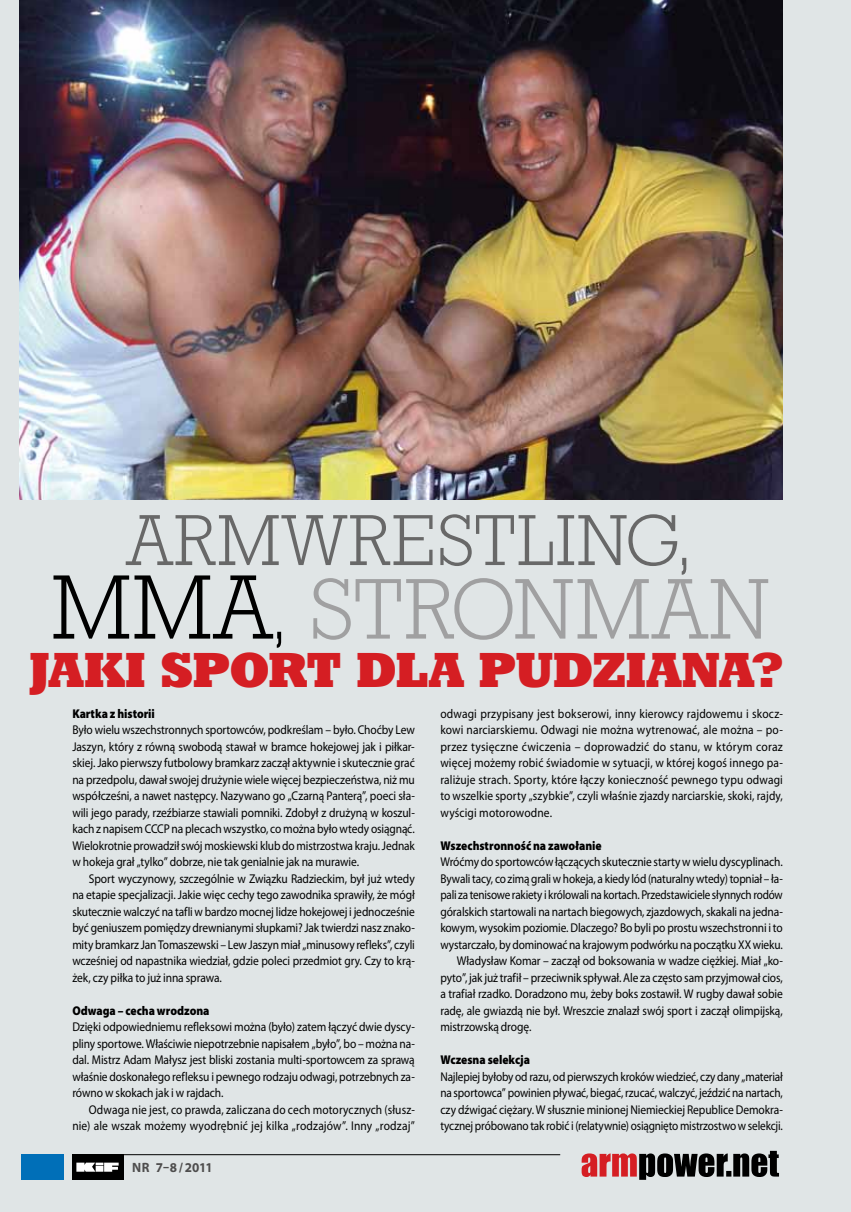
<style>
.page{position:relative;width:851px;height:1212px;background:#fff}
.page>*{position:absolute;margin:0;border:0;box-sizing:border-box;transform-origin:0 0}
.t1{font:73.35px "Geo Slb 712 Lt PL";letter-spacing:-.015em;color:#a0a0a1}
.t2{font:61.5px "Geo Slb 712 Lt PL";letter-spacing:-.005em;color:#686868}
.t3{font:42px "Geo Slb 712 X Bd PL";letter-spacing:-.005em;color:#d51e23}
.t4{font:700 semi-expanded 13.5px "Myriad Pro";letter-spacing:-.005em;color:#4e4d4d;scale:.9 1}
.t5{font:12.75px/16.5px "Myriad Pro";letter-spacing:-.01em;color:#000;text-align:justify;scale:.9 1}
.t6{font:12.75px/16.5px "Myriad Pro";letter-spacing:-.01em;color:#000;text-align:justify;scale:.88 1}
.t7{font:12.75px "Myriad Pro";letter-spacing:-.01em;color:#000;scale:.89 1}
.t8{font:12.75px/16.5px "Myriad Pro";letter-spacing:.01em;color:#000;text-align:right;scale:.9 1}
.t9{font:900 12.75px "Myriad Pro";letter-spacing:-.005em;color:#000;scale:.9 1}
.t10{font:12.75px "Myriad Pro";letter-spacing:-.01em;color:#000;scale:.87 1}
.s1{font-size:77.85px;color:#000}
.s2{font-size:58.35px;color:#000}
</style>
<div class="page">
<div style="left:0;top:0;width:850px;height:1212px;background:#e0e5e6"></div>
<div style="left:21px;top:1154px;width:43px;height:26px;background:#006fb8"></div>
<div style="left:72px;top:1154px;width:51px;height:26px;background:#000"></div>
<svg style="left:76px;top:1162px;width:43px;height:10px"></svg>
<hr style="left:72px;top:1154px;width:488px;height:1px;background:#000">
<svg style="left:581px;top:1151px;width:197px;height:29px"></svg>
<img style="left:20px;top:0;width:762px;height:500px">
<h2 class="t2" style="left:128px;top:496px;width:566px">ARMWRESTLING,</h2>
<h1 class="t1" style="left:51px;top:556px;width:721px"><span class="s1">MMA</span><span class="s2">,</span> STRONMAN</h1>
<h3 class="t3" style="left:30px;top:640px;width:360px">JAKI SPORT DLAP</h3>
<h3 class="t3" style="left:515px;top:640px;width:270px">UDZIANA?</h3>
<p class="t9" style="left:72px;top:705px;width:93px">Kartka z historii</p>
<p class="t5" style="left:72px;top:722px;width:382px">Było wielu wszechstronnych sportowców, podkreślam – było. Choćby Lew Jaszyn, który z równą swobodą stawał w bramce hokejowej jak i piłkar&shy;skiej. Jako pierwszy futbolowy bramkarz zaczął aktywnie i skutecznie grać na przedpolu, dawał swojej drużynie wiele więcej bezpieczeństwa, niż mu współcześni, a nawet następcy. Nazywano go „Czarną Panterą”, poeci sła&shy;wili jego parady, rzeźbiarze stawiali pomniki. Zdobył z drużyną w koszul&shy;kach z napisem CCCP na plecach wszystko, co można było wtedy osiągnąć.<br>Wielokrotnie prowadził swój moskiewski klub do mistrzostwa kraju. Jednak w hokeja grał „tylko” dobrze, nie tak genialnie jak na murawie.</p>
<p class="t5" style="left:72px;top:870px;width:382px;text-indent:16px">Sport wyczynowy, szczególnie w Związku Radzieckim, był już wtedy na etapie specjalizacji. Jakie więc cechy tego zawodnika sprawiły, że mógł skutecznie walczyć na tafli w bardzo mocnej lidze hokejowej i jednocześnie być geniuszem pomiędzy drewnianymi słupkami? Jak twierdzi nasz znako&shy;mity bramkarz Jan Tomaszewski – Lew Jaszyn miał „minusowy refleks”, czyli wcześniej od napastnika wiedział, gdzie poleci przedmiot gry. Czy to krą&shy;żek, czy piłka to już inna sprawa.</p>
<p class="t9" style="left:72px;top:1002px;width:154px">Odwaga – cecha wrodzona</p>
<p class="t5" style="left:72px;top:1019px;width:382px">Dzięki odpowiedniemu refleksowi można (było) zatem łączyć dwie dyscy&shy;pliny sportowe. Właściwie niepotrzebnie napisałem „było”, bo – można na&shy;dal. Mistrz Adam Małysz jest bliski zostania multi-sportowcem za sprawą właśnie doskonałego refleksu i pewnego rodzaju odwagi, potrzebnych za&shy;równo w skokach jak i w rajdach.</p>
<p class="t8" style="left:72px;top:1101px;width:382px">Odwaga nie jest, co prawda, zaliczana do cech motorycznych (słusz&shy;nie) ale wszak możemy wyodrębnić jej kilka „rodzajów”. Inny „rodzaj”</p>
<p class="t4" style="left:132px;top:1160px;width:91px">nr 7–8/2011</p>
<p class="t5" style="left:440px;top:705px;width:382px">odwagi przypisany jest bokserowi, inny kierowcy rajdowemu i skocz&shy;kowi narciarskiemu. Odwagi nie można wytrenować, ale można – po&shy;przez tysięczne ćwiczenia – doprowadzić do stanu, w którym coraz więcej możemy robić świadomie w sytuacji, w której kogoś innego pa&shy;raliżuje strach. Sporty, które łączy konieczność pewnego typu odwagi to wszelkie sporty „szybkie”, czyli właśnie zjazdy narciarskie, skoki, rajdy, wyścigi motorowodne.</p>
<p class="t9" style="left:440px;top:837px;width:181px">Wszechstronność na zawołanie</p>
<p class="t5" style="left:440px;top:854px;width:382px">Wróćmy do sportowców łączących skutecznie starty w wielu dyscyplinach.</p>
<p class="t7" style="left:440px;top:871px;width:386px">Bywali tacy, co zimą grali w hokeja, a kiedy lód (naturalny wtedy) topniał – ła-</p>
<p class="t10" style="left:440px;top:888px;width:395px">pali za tenisowe rakiety i królowali na kortach. Przedstawiciele słynnych rodów</p>
<p class="t5" style="left:440px;top:903px;width:382px">góralskich startowali na nartach biegowych, zjazdowych, skakali na jedna-</p>
<p class="t5" style="left:440px;top:920px;width:382px">kowym, wysokim poziomie. Dlaczego? Bo byli po prostu wszechstronni i to</p>
<p class="t7" style="left:440px;top:937px;width:386px">wystarczało, by dominować na krajowym podwórku na początku XX wieku.</p>
<p class="t5" style="left:457px;top:953px;width:363px">Władysław Komar – zaczął od boksowania w wadze ciężkiej. Miał „ko-</p>
<p class="t5" style="left:440px;top:969px;width:382px">pyto”, jak już trafił – przeciwnik spływał. Ale za często sam przyjmował cios,</p>
<p class="t5" style="left:440px;top:986px;width:382px">a trafiał rzadko. Doradzono mu, żeby boks zostawił. W rugby dawał sobie</p>
<p class="t5" style="left:440px;top:1002px;width:382px">radę, ale gwiazdą nie był. Wreszcie znalazł swój sport i zaczął olimpijską,</p>
<p class="t5" style="left:440px;top:1019px;width:103px">mistrzowską drogę.</p>
<p class="t9" style="left:440px;top:1051px;width:101px">Wczesna selekcja</p>
<p class="t6" style="left:440px;top:1068px;width:390px">Najlepiej byłoby od razu, od pierwszych kroków wiedzieć, czy dany „materiał na sportowca” powinien pływać, biegać, rzucać, walczyć, jeździć na nartach, czy dźwigać ciężary. W słusznie minionej Niemieckiej Republice Demokra&shy;tycznej próbowano tak robić i (relatywnie) osiągnięto mistrzostwo w selekcji.</p>
</div>
